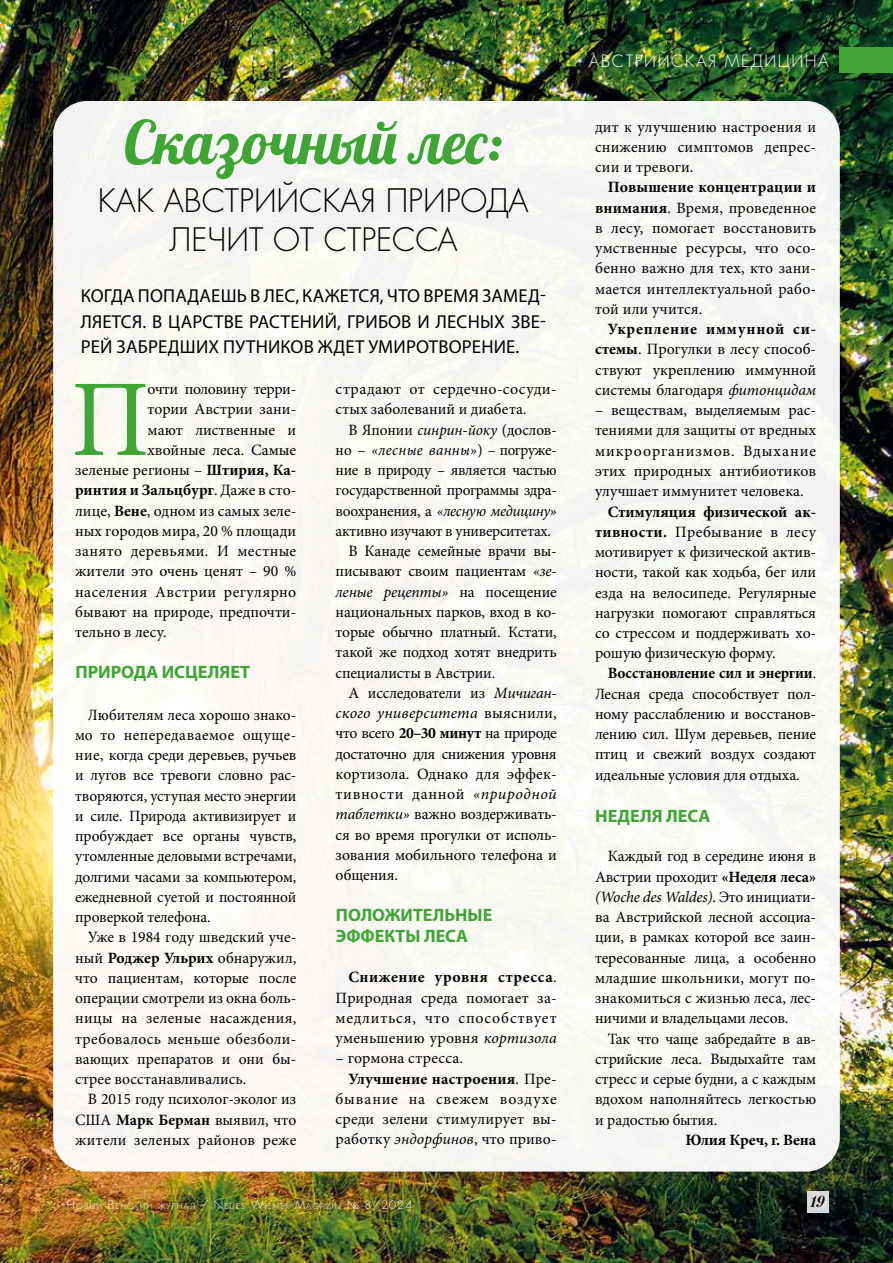
<style>
.page{position:relative;width:893px;height:1263px;background:#fff}
.page>*{position:absolute;margin:0;border:0;box-sizing:border-box;transform-origin:0 0}
.t1{font:109.2px "Minion Pro";color:#3fa535}
.t2{font:60px "Lobster";color:#3fa535}
.t3{font:31.5px/39px "Favorit Light C";color:#000;text-align:center}
.t4{font:18.75px/25.5px "Myriad Pro";letter-spacing:.01em;color:#000;text-align:justify}
.t5{font:700 18px "Myriad Pro";color:#3fa535}
.t6{font:700 18px/20.2px "Myriad Pro";color:#41a636}
.t7{font:16.5px "Favorit Light C";letter-spacing:.1em;color:#fff}
.t8{font:italic 16.5px "Paragon Nord C";color:#000}
.t9{font:15.75px/20.2px "Minion Pro";color:#000;text-align:justify}
.t10{font:15.75px "Minion Pro";letter-spacing:-.02em;color:#000}
.t11{font:700 15.75px "Minion Pro";letter-spacing:.005em;color:#000}
.t12{font:15.75px "Minion Pro";letter-spacing:-.03em;color:#000}
.t13{font:italic 15.75px "Minion Pro";letter-spacing:-.01em;color:#000}
.t14{font:15.75px "Minion Pro";letter-spacing:-.02em;color:#000;scale:.95 1}
.t15{font:italic 15.75px "Minion Pro";letter-spacing:.01em;color:#000}
.t16{font:15.75px "Minion Pro";letter-spacing:.03em;color:#000}
.t17{font:15.75px "Minion Pro";letter-spacing:.02em;color:#000}
.t18{font:15.75px "Minion Pro";letter-spacing:.04em;color:#000}
.t19{font:15.75px "Minion Pro";letter-spacing:.05em;color:#000}
.t20{font:7.8px "Favorit Light C";letter-spacing:.145em;color:#fff}
.s1{font-style:italic}
.s2{font-style:normal}
.s3{font-weight:700}
.s4{font-weight:400}
.s5{font-size:11.25px}
</style>
<div class="page">
<img style="left:0;top:0;width:893px;height:1263px">
<div style="left:807px;top:1192px;width:21px;height:21px;background:#dadada"></div>
<div style="left:53px;top:101px;width:787px;height:1070px;background:#f9f8f3;border-radius:34px"></div>
<div style="left:839px;top:47px;width:54px;height:26px;background:#40a535"></div>
<h2 class="t2" style="left:124px;top:104px;width:380px">Сказочный лес:</h2>
<h3 class="t3" style="left:98px;top:181px;width:432px">КАК АВСТРИЙСКАЯ ПРИРОДА<br>ЛЕЧИТ ОТ СТРЕССА</h3>
<p class="t4" style="left:81px;top:283px;width:467px">КОГДА ПОПАДАЕШЬ В ЛЕС, КАЖЕТСЯ, ЧТО ВРЕМЯ ЗАМЕД-ЛЯЕТСЯ. В ЦАРСТВЕ РАСТЕНИЙ, ГРИБОВ И ЛЕСНЫХ ЗВЕ-РЕЙ ЗАБРЕДШИХ ПУТНИКОВ ЖДЕТ УМИРОТВОРЕНИЕ.</p>
<h1 class="t1" style="left:71px;top:347px;width:80px">П</h1>
<p class="t10" style="left:148px;top:379px;width:150px">очти половину терри-</p>
<p class="t9" style="left:336px;top:379px;width:223px">страдают от сердечно-сосуди&shy;стых заболеваний и диабета.</p>
<p class="t9" style="left:348px;top:420px;width:210px">В Японии <span class="s1">синрин-йоку</span> (дослов-</p>
<p class="t14" style="left:336px;top:439px;width:234px">но – <span class="s1">«лесные ванны»</span>) – погруже-</p>
<p class="t10" style="left:336px;top:460px;width:223px">ние в природу – является частью</p>
<p class="t10" style="left:336px;top:480px;width:223px">государственной программы здра-</p>
<p class="t13" style="left:336px;top:500px;width:223px"><span class="s2">воохранения, а</span> «лесную медицину»</p>
<p class="t10" style="left:336px;top:520px;width:217px">активно изучают в университетах.</p>
<p class="t9" style="left:348px;top:541px;width:210px">В Канаде семейные врачи вы-</p>
<p class="t9" style="left:336px;top:561px;width:223px">писывают своим пациентам <span class="s1">«зе-</span></p>
<p class="t13" style="left:336px;top:581px;width:223px">леные рецепты» <span class="s2">на посещение</span></p>
<p class="t9" style="left:336px;top:602px;width:223px">национальных парков, вход в ко-</p>
<p class="t9" style="left:336px;top:622px;width:223px">торые обычно платный. Кстати,</p>
<p class="t9" style="left:336px;top:642px;width:223px">такой же подход хотят внедрить</p>
<p class="t9" style="left:336px;top:663px;width:161px">специалисты в Австрии.</p>
<p class="t9" style="left:348px;top:683px;width:210px">А исследователи из <span class="s1">Мичиган-</span></p>
<p class="t15" style="left:336px;top:702px;width:223px">ского университета <span class="s2">выяснили,</span></p>
<p class="t12" style="left:336px;top:723px;width:223px">что всего <span class="s3">20–30 минут</span> на природе</p>
<p class="t12" style="left:336px;top:743px;width:223px">достаточно для снижения уровня</p>
<p class="t9" style="left:336px;top:764px;width:223px">кортизола. Однако для эффек-</p>
<p class="t18" style="left:336px;top:784px;width:223px">тивности данной <span class="s1">«природной</span></p>
<p class="t9" style="left:336px;top:804px;width:223px"><span class="s1">таблетки»</span> важно воздерживать-</p>
<p class="t9" style="left:336px;top:825px;width:223px">ся во время прогулки от исполь-</p>
<p class="t9" style="left:336px;top:845px;width:223px">зования мобильного телефона и</p>
<p class="t9" style="left:336px;top:865px;width:64px">общения.</p>
<p class="t6" style="left:336px;top:905px;width:158px">ПОЛОЖИТЕЛЬНЫЕ<br>ЭФФЕКТЫ ЛЕСА</p>
<p class="t9" style="left:336px;top:967px;width:223px;text-indent:13px"><span class="s3">Снижение уровня стресса</span>.<br>Природная среда помогает за&shy;медлиться, что способствует уменьшению уровня <span class="s1">кортизола</span></p>
<p class="t9" style="left:336px;top:1048px;width:129px">– гормона стресса.</p>
<p class="t11" style="left:348px;top:1067px;width:210px">Улучшение настроения<span class="s4">. Пре-</span></p>
<p class="t19" style="left:336px;top:1088px;width:223px">бывание на свежем воздухе</p>
<p class="t9" style="left:336px;top:1109px;width:223px">среди зелени стимулирует вы-</p>
<p class="t9" style="left:336px;top:1129px;width:223px">работку <span class="s1">эндорфинов</span>, что приво-</p>
<p class="t9" style="left:148px;top:399px;width:150px">тории Австрии зани-</p>
<p class="t9" style="left:148px;top:420px;width:150px">мают лиственные и</p>
<p class="t9" style="left:148px;top:440px;width:150px">хвойные леса. Самые</p>
<p class="t9" style="left:75px;top:460px;width:223px">зеленые регионы – <span class="s3">Штирия, Ка-</span></p>
<p class="t11" style="left:75px;top:479px;width:223px">ринтия и Зальцбург<span class="s4">. Даже в сто-</span></p>
<p class="t9" style="left:75px;top:501px;width:223px">лице, <span class="s3">Вене</span>, одном из самых зеле-</p>
<p class="t9" style="left:75px;top:521px;width:223px">ных городов мира, 20 % площади</p>
<p class="t17" style="left:75px;top:541px;width:223px">занято деревьями. И местные</p>
<p class="t9" style="left:75px;top:561px;width:223px">жители это очень ценят – 90 %</p>
<p class="t16" style="left:75px;top:581px;width:223px">населения Австрии регулярно</p>
<p class="t9" style="left:75px;top:602px;width:223px">бывают на природе, предпочти-</p>
<p class="t9" style="left:75px;top:622px;width:93px">тельно в лесу.</p>
<p class="t5" style="left:75px;top:660px;width:176px">ПРИРОДА ИСЦЕЛЯЕТ</p>
<p class="t9" style="left:75px;top:704px;width:223px;text-indent:13px">Любителям леса хорошо знако&shy;мо то непередаваемое ощуще&shy;ние, когда среди деревьев, ручьев и лугов все тревоги словно рас&shy;творяются, уступая место энергии и силе. Природа активизирует и пробуждает все органы чувств, утомленные деловыми встречами, долгими часами за компьютером, ежедневной суетой и постоянной проверкой телефона.</p>
<p class="t9" style="left:75px;top:927px;width:223px;text-indent:13px">Уже в 1984 году шведский уче&shy;ный <span class="s3">Роджер Ульрих</span> обнаружил, что пациентам, которые после операции смотрели из окна боль&shy;ницы на зеленые насаждения, требовалось меньше обезболи&shy;вающих препаратов и они бы&shy;стрее восстанавливались.</p>
<p class="t9" style="left:75px;top:1089px;width:223px;text-indent:13px">В 2015 году психолог-эколог из США <span class="s3">Марк Берман</span> выявил, что жители зеленых районов реже</p>
<p class="t7" style="left:589px;top:50px;width:242px">АВСТРИЙСКАЯ МЕДИЦИНА</p>
<p class="t9" style="left:595px;top:117px;width:223px">дит к улучшению настроения и снижению симптомов депрес&shy;сии и тревоги.</p>
<p class="t9" style="left:595px;top:177px;width:223px;text-indent:13px"><span class="s3">Повышение концентрации и внимания</span>. Время, проведенное в лесу, помогает восстановить умственные ресурсы, что осо&shy;бенно важно для тех, кто зани&shy;мается интеллектуальной рабо&shy;той или учится.</p>
<p class="t9" style="left:595px;top:319px;width:223px;text-indent:13px"><span class="s3">Укрепление иммунной си&shy;стемы</span>. Прогулки в лесу способ&shy;ствуют укреплению иммунной системы благодаря <span class="s1">фитонцидам</span></p>
<p class="t9" style="left:595px;top:400px;width:223px">– веществам, выделяемым рас&shy;тениями для защиты от вредных микроорганизмов. Вдыхание этих природных антибиотиков улучшает иммунитет человека.</p>
<p class="t9" style="left:595px;top:501px;width:223px;text-indent:13px"><span class="s3">Стимуляция физической ак&shy;тивности.</span> Пребывание в лесу мотивирует к физической актив&shy;ности, такой как ходьба, бег или езда на велосипеде. Регулярные нагрузки помогают справляться со стрессом и поддерживать хо&shy;рошую физическую форму.</p>
<p class="t9" style="left:595px;top:663px;width:223px;text-indent:13px"><span class="s3">Восстановление сил и энергии</span>.<br>Лесная среда способствует пол&shy;ному расслаблению и восстанов&shy;лению сил. Шум деревьев, пение птиц и свежий воздух создают идеальные условия для отдыха.</p>
<p class="t5" style="left:595px;top:805px;width:117px">НЕДЕЛЯ ЛЕСА</p>
<p class="t9" style="left:595px;top:846px;width:223px;text-indent:13px">Каждый год в середине июня в Австрии проходит <span class="s3">«Неделя леса» </span><span class="s1">(Woche des Waldes)</span>. Это инициати&shy;ва Австрийской лесной ассоциа&shy;ции, в рамках которой все заин&shy;тересованные лица, а особенно младшие школьники, могут по&shy;знакомиться с жизнью леса, лес&shy;ничими и владельцами лесов.</p>
<p class="t9" style="left:595px;top:1028px;width:223px;text-indent:13px">Так что чаще забредайте в ав&shy;стрийские леса. Выдыхайте там стресс и серые будни, а с каждым вдохом наполняйтесь легкостью и радостью бытия.</p>
<p class="t11" style="left:685px;top:1129px;width:132px">Юлия Креч, г. Вена</p>
<p class="t20" style="left:67px;top:1201px;width:347px"><span class="s5">Н</span>ОВЫЙ <span class="s5">В</span>ЕНСКИЙ ЖУРНАЛ <span class="s5">/</span> <span class="s5">N</span>EUES <span class="s5">W</span>IEN ER <span class="s5">M</span>AGAZIN <span class="s5">№ 8/2024</span></p>
<p class="t8" style="left:809px;top:1192px;width:16px">19</p>
</div>
